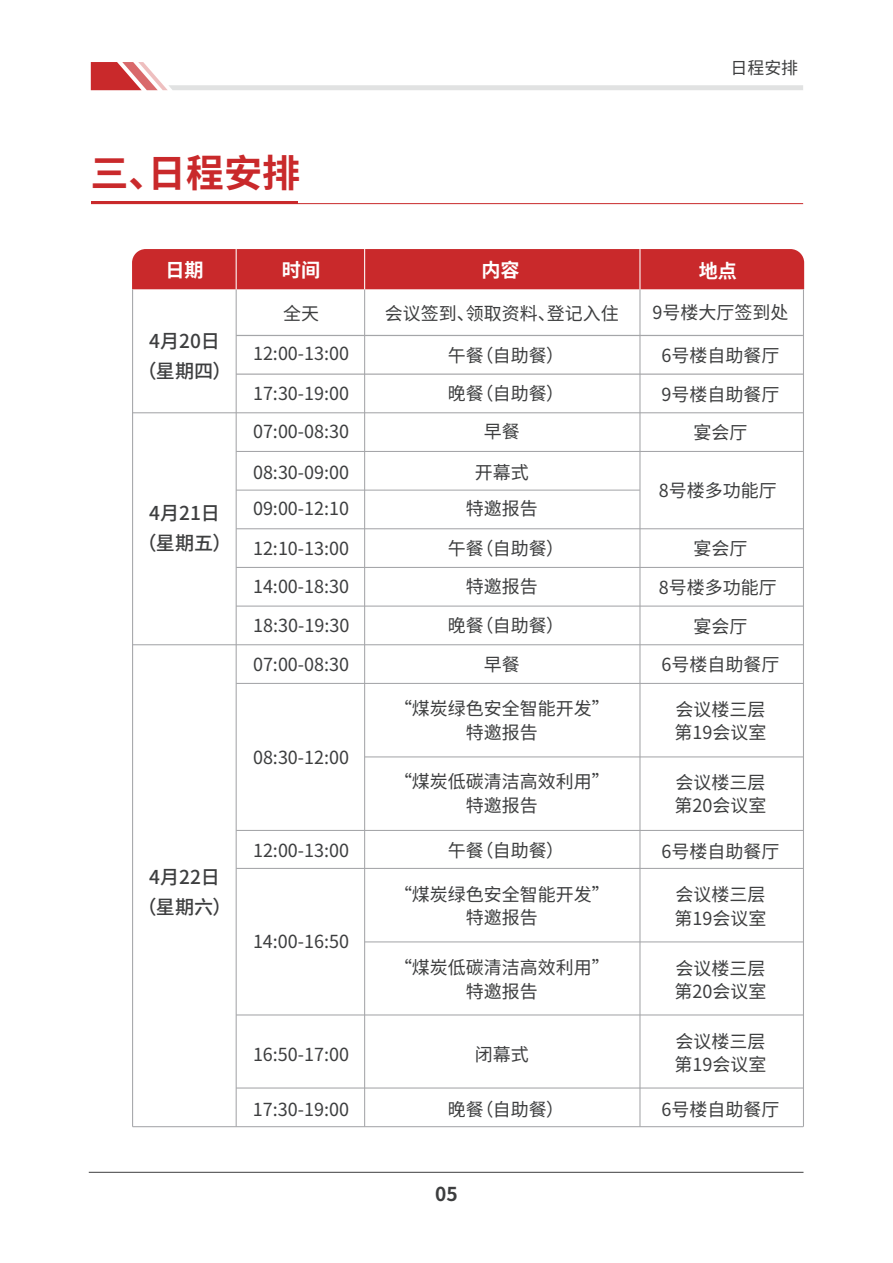
<style>
.page{position:relative;width:893px;height:1263px;background:#fff}
.page>*{position:absolute;margin:0;border:0;box-sizing:border-box;transform-origin:0 0}
.t1{font:700 38.1px "Source Han Sans SC";color:#c9292b}
.t2{font:500 19.2px/29.8px "Source Han Sans CN";color:#3d3e3f;text-align:center}
.t3{font:700 19.2px "Source Han Sans SC";color:#fff}
.t4{font:700 19.2px "Source Han Sans SC";color:#3d3e3f}
.t5{font:18px/23.4px "Source Han Sans SC";color:#3d3e3f}
.t6{font:16.95px "Source Han Sans SC";color:#3d3e3f}
</style>
<div class="page">
<hr style="left:89px;top:1172px;width:714px;height:1px;background:#3d3e3f">
<hr style="left:91px;top:203px;width:712px;height:1px;background:#c9292b">
<hr style="left:91px;top:201px;width:206px;height:3px;background:#c9292b">
<div style="left:132px;top:249px;width:672px;height:40px;background:#c9292b"></div>
<hr style="left:132px;top:289px;width:1px;height:838px;background:#a5a6a9">
<hr style="left:236px;top:289px;width:1px;height:838px;background:#a5a6a9">
<hr style="left:364px;top:289px;width:1px;height:838px;background:#a5a6a9">
<hr style="left:639px;top:289px;width:1px;height:838px;background:#a5a6a9">
<hr style="left:132px;top:412px;width:671px;height:1px;background:#a5a6a9">
<hr style="left:236px;top:249px;width:1px;height:40px;background:#fff">
<hr style="left:364px;top:249px;width:1px;height:40px;background:#fff">
<hr style="left:639px;top:249px;width:1px;height:40px;background:#fff">
<hr style="left:803px;top:289px;width:1px;height:838px;background:#a5a6a9">
<hr style="left:236px;top:451px;width:567px;height:1px;background:#a5a6a9">
<hr style="left:236px;top:490px;width:404px;height:1px;background:#a5a6a9">
<hr style="left:236px;top:335px;width:567px;height:1px;background:#a5a6a9">
<hr style="left:236px;top:373px;width:567px;height:2px;background:#a5a6a9">
<svg style="left:91px;top:62px;width:712px;height:28px"></svg>
<hr style="left:236px;top:528px;width:568px;height:1px;background:#a5a6a9">
<hr style="left:236px;top:567px;width:568px;height:1px;background:#a5a6a9">
<hr style="left:236px;top:605px;width:568px;height:2px;background:#a5a6a9">
<hr style="left:133px;top:644px;width:671px;height:1px;background:#a5a6a9">
<hr style="left:236px;top:683px;width:568px;height:1px;background:#a5a6a9">
<hr style="left:365px;top:756px;width:439px;height:1px;background:#a5a6a9">
<hr style="left:365px;top:941px;width:439px;height:1px;background:#a5a6a9">
<hr style="left:236px;top:1014px;width:568px;height:1px;background:#a5a6a9">
<hr style="left:133px;top:1126px;width:670px;height:1px;background:#a5a6a9">
<hr style="left:236px;top:1087px;width:568px;height:1px;background:#a5a6a9">
<hr style="left:236px;top:830px;width:568px;height:1px;background:#a5a6a9">
<hr style="left:236px;top:868px;width:568px;height:1px;background:#a5a6a9">
<h1 class="t1" style="left:91px;top:151px;width:211px">三、日程安排</h1>
<p class="t3" style="left:165px;top:259px;width:40px">日期</p>
<p class="t3" style="left:282px;top:259px;width:40px">时间</p>
<p class="t3" style="left:481px;top:259px;width:40px">内容</p>
<p class="t2" style="left:137px;top:326px;width:96px">4月20日（星期四）</p>
<p class="t2" style="left:137px;top:499px;width:96px">4月21日（星期五）</p>
<p class="t2" style="left:137px;top:862px;width:96px">4月22日（星期六）</p>
<p class="t5" style="left:283px;top:302px;width:37px">全天</p>
<p class="t5" style="left:253px;top:342px;width:98px">12:00-13:00</p>
<p class="t5" style="left:253px;top:383px;width:98px">17:30-19:00</p>
<p class="t5" style="left:385px;top:302px;width:235px">会议签到、领取资料、登记入住</p>
<p class="t5" style="left:448px;top:337px;width:118px;line-height:38.4px">午餐（自助餐）晚餐（自助餐）</p>
<p class="t5" style="left:253px;top:420px;width:98px">07:00-08:30</p>
<p class="t5" style="left:484px;top:420px;width:37px">早餐</p>
<p class="t5" style="left:253px;top:461px;width:98px">08:30-09:00</p>
<p class="t5" style="left:475px;top:461px;width:55px">开幕式</p>
<p class="t5" style="left:253px;top:497px;width:98px">09:00-12:10</p>
<p class="t5" style="left:466px;top:497px;width:73px">特邀报告</p>
<p class="t5" style="left:253px;top:529px;width:98px;line-height:38.4px">12:10-13:00<br>14:00-18:30</p>
<p class="t5" style="left:448px;top:537px;width:118px">午餐（自助餐）</p>
<p class="t5" style="left:466px;top:575px;width:73px">特邀报告</p>
<p class="t5" style="left:253px;top:614px;width:98px">18:30-19:30</p>
<p class="t5" style="left:448px;top:614px;width:118px">晚餐（自助餐）</p>
<p class="t5" style="left:253px;top:653px;width:98px">07:00-08:30</p>
<p class="t5" style="left:484px;top:653px;width:37px">早餐</p>
<p class="t5" style="left:253px;top:746px;width:98px">08:30-12:00</p>
<p class="t5" style="left:394px;top:697px;width:217px;text-align:center">“煤炭绿色安全智能开发”特邀报告</p>
<p class="t5" style="left:394px;top:770px;width:217px;text-align:center">“煤炭低碳清洁高效利用”特邀报告</p>
<p class="t5" style="left:253px;top:839px;width:98px">12:00-13:00</p>
<p class="t5" style="left:448px;top:839px;width:118px">午餐（自助餐）</p>
<p class="t5" style="left:253px;top:930px;width:98px">14:00-16:50</p>
<p class="t5" style="left:394px;top:883px;width:217px;text-align:center">“煤炭绿色安全智能开发”特邀报告</p>
<p class="t5" style="left:394px;top:956px;width:217px;text-align:center">“煤炭低碳清洁高效利用”特邀报告</p>
<p class="t6" style="left:730px;top:58px;width:69px">日程安排</p>
<p class="t3" style="left:699px;top:260px;width:40px">地点</p>
<p class="t5" style="left:653px;top:302px;width:137px">9号楼大厅签到处</p>
<p class="t5" style="left:662px;top:344px;width:119px">6号楼自助餐厅</p>
<p class="t5" style="left:662px;top:383px;width:119px">9号楼自助餐厅</p>
<p class="t5" style="left:694px;top:421px;width:55px">宴会厅</p>
<p class="t5" style="left:659px;top:479px;width:119px">8号楼多功能厅</p>
<p class="t5" style="left:694px;top:537px;width:55px">宴会厅</p>
<p class="t5" style="left:659px;top:576px;width:119px">8号楼多功能厅</p>
<p class="t5" style="left:662px;top:607px;width:119px;line-height:38.8px;text-align:center">宴会厅<br>6号楼自助餐厅</p>
<p class="t5" style="left:675px;top:698px;width:93px">会议楼三层第19会议室</p>
<p class="t5" style="left:675px;top:771px;width:93px">会议楼三层第20会议室</p>
<p class="t5" style="left:662px;top:840px;width:119px">6号楼自助餐厅</p>
<p class="t5" style="left:675px;top:883px;width:93px">会议楼三层第19会议室</p>
<p class="t5" style="left:675px;top:957px;width:93px">会议楼三层第20会议室</p>
<p class="t5" style="left:675px;top:1030px;width:93px">会议楼三层第19会议室</p>
<p class="t5" style="left:475px;top:1043px;width:55px">闭幕式</p>
<p class="t5" style="left:448px;top:1098px;width:118px">晚餐（自助餐）</p>
<p class="t5" style="left:253px;top:1043px;width:98px">16:50-17:00</p>
<p class="t5" style="left:253px;top:1098px;width:98px">17:30-19:00</p>
<p class="t5" style="left:662px;top:1098px;width:119px">6号楼自助餐厅</p>
<p class="t4" style="left:435px;top:1183px;width:24px">05</p>
</div>
